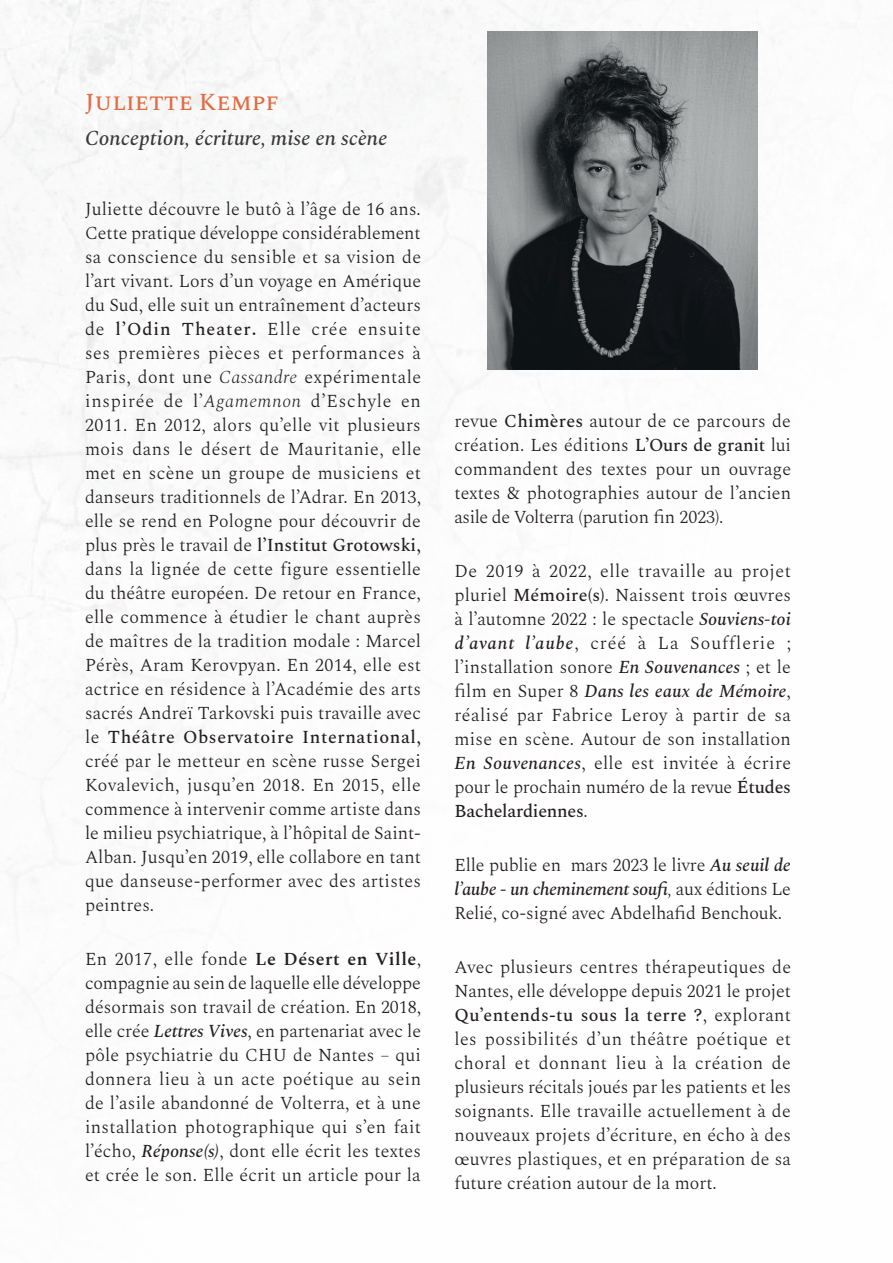
<style>
.page{position:relative;width:893px;height:1263px;background:#fff}
.page>*{position:absolute;margin:0;border:0;box-sizing:border-box;transform-origin:0 0}
.t1{font:500 24px "Spectral";color:#e16c43}
.t2{font:italic 500 21px "Spectral";color:#383839}
.t3{font:300 18px/24px "Spectral";letter-spacing:.005em;color:#231f20;text-align:justify}
.s1{font-weight:500}
.s2{font-weight:600}
.s3{font-style:italic}
.s4{font-weight:500;font-style:italic}
</style>
<div class="page">
<img style="left:0;top:0;width:775px;height:981px">
<img style="left:488px;top:32px;width:270px;height:337px">
<h1 class="t1" style="left:85px;top:85px;width:196px">Juliette Kempf</h1>
<p class="t2" style="left:85px;top:123px;width:304px">Conception, écriture, mise en scène</p>
<p class="t3" style="left:85px;top:195px;width:338px">Juliette découvre le butô à l’âge de 16 ans.<br>Cette pratique développe considérablement sa conscience du sensible et sa vision de l’art vivant. Lors d’un voyage en Amérique du Sud, elle suit un entraînement d’acteurs de <span class="s1">l’Odin Theater</span><span class="s2">.</span> Elle crée ensuite ses premières pièces et performances à Paris, dont une <span class="s3">Cassandre</span> expérimentale inspirée de l’<span class="s3">Agamemnon</span> d’Eschyle en 2011. En 2012, alors qu’elle vit plusieurs mois dans le désert de Mauritanie, elle met en scène un groupe de musiciens et danseurs traditionnels de l’Adrar. En 2013, elle se rend en Pologne pour découvrir de plus près le travail de <span class="s1">l’Institut Grotowski, </span>dans la lignée de cette figure essentielle du théâtre européen. De retour en France, elle commence à étudier le chant auprès de maîtres de la tradition modale : Marcel Pérès, Aram Kerovpyan. En 2014, elle est actrice en résidence à l’Académie des arts sacrés Andreï Tarkovski puis travaille avec le <span class="s1">Théâtre Observatoire International, </span>créé par le metteur en scène russe Sergei Kovalevich, jusqu’en 2018. En 2015, elle commence à intervenir comme artiste dans le milieu psychiatrique, à l’hôpital de Saint-Alban. Jusqu’en 2019, elle collabore en tant que danseuse-performer avec des artistes peintres.</p>
<p class="t3" style="left:85px;top:945px;width:338px">En 2017, elle fonde <span class="s2">Le Désert en Ville</span>, compagnie au sein de laquelle elle développe désormais son travail de création. En 2018, elle crée <span class="s4">Lettres Vives</span>, en partenariat avec le pôle psychiatrie du CHU de Nantes – qui donnera lieu à un acte poétique au sein de l’asile abandonné de Volterra, et à une installation photographique qui s’en fait l’écho, <span class="s4">Réponse(s)</span>, dont elle écrit les textes et crée le son. Elle écrit un article pour la</p>
<p class="t3" style="left:455px;top:408px;width:338px">revue <span class="s1">Chimères</span> autour de ce parcours de création. Les éditions <span class="s1">L’Ours de granit</span> lui commandent des textes pour un ouvrage textes &amp; photographies autour de l’ancien asile de Volterra (parution fin 2023).</p>
<p class="t3" style="left:455px;top:558px;width:338px">De 2019 à 2022, elle travaille au projet pluriel <span class="s1">Mémoire(s)</span>. Naissent trois œuvres à l’automne 2022 : le spectacle <span class="s4">Souviens-toi d’avant l’aube</span>, créé à La Soufflerie ; l’installation sonore <span class="s4">En Souvenances</span> ; et le film en Super 8 <span class="s4">Dans les eaux de Mémoire</span>, réalisé par Fabrice Leroy à partir de sa mise en scène. Autour de son installation <span class="s4">En Souvenances</span>, elle est invitée à écrire pour le prochain numéro de la revue <span class="s1">Études Bachelardiennes</span>.</p>
<p class="t3" style="left:455px;top:852px;width:338px">Elle publie en mars 2023 le livre <span class="s4">Au seuil de l’aube - un cheminement soufi</span><span class="s3">,</span> aux éditions Le Relié, co-signé avec Abdelhafid Benchouk.</p>
<p class="t3" style="left:455px;top:954px;width:338px">Avec plusieurs centres thérapeutiques de Nantes, elle développe depuis 2021 le projet <span class="s1">Qu’entends-tu sous la terre ?</span>, explorant les possibilités d’un théâtre poétique et choral et donnant lieu à la création de plusieurs récitals joués par les patients et les soignants. Elle travaille actuellement à de nouveaux projets d’écriture, en écho à des œuvres plastiques, et en préparation de sa future création autour de la mort.</p>
</div>
